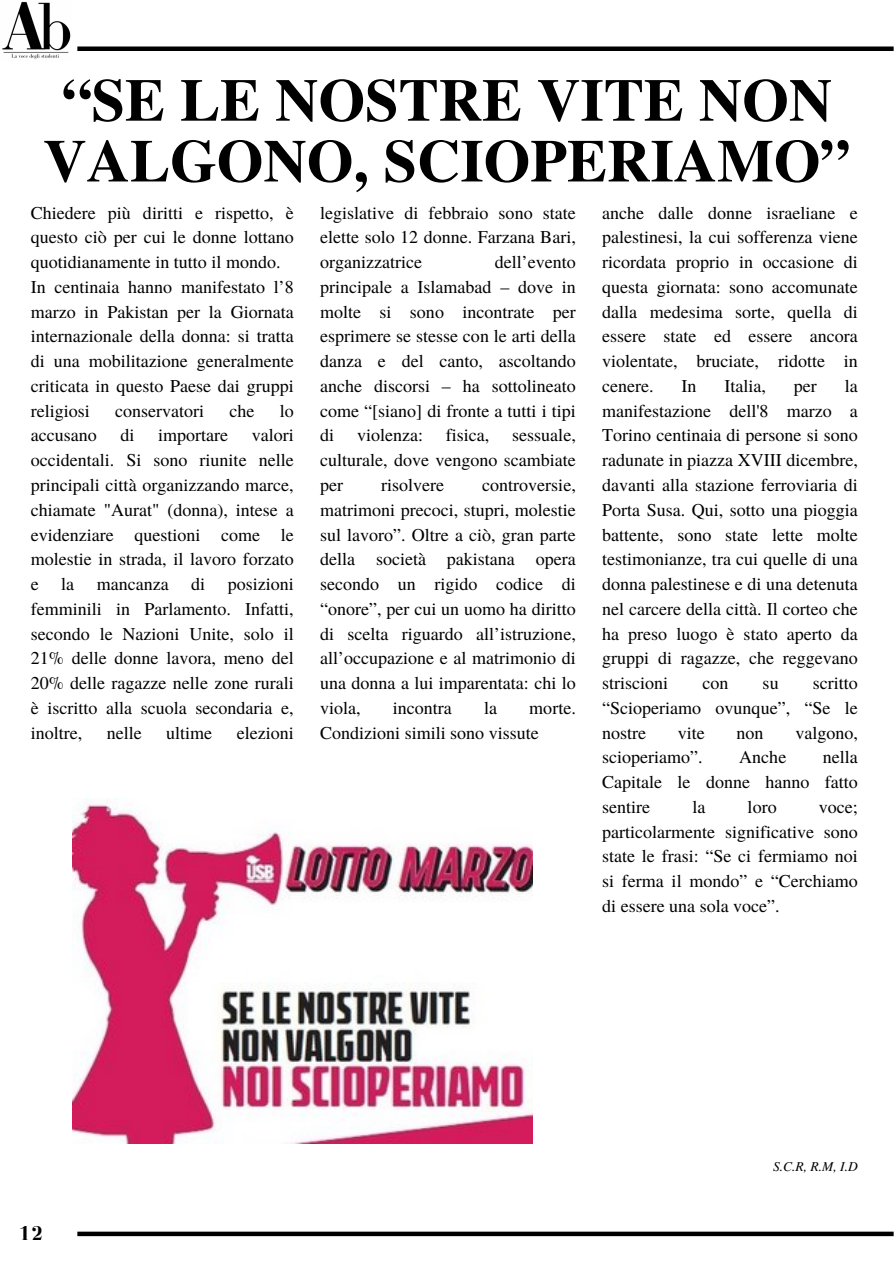
<style>
.page{position:relative;width:894px;height:1264px;background:#fff}
.page>*{position:absolute;margin:0;border:0;box-sizing:border-box;transform-origin:0 0}
.t1{font:700 60px/60.8px "Te X Gyre Termes";color:#000;text-align:center}
.t2{font:700 20.85px "Bodoni FLF";color:#000}
.t3{font:18px/24.8px "Te X Gyre Termes";color:#000;text-align:justify}
.t4{font:italic 13.5px "Te X Gyre Termes";color:#000}
</style>
<div class="page">
<img style="left:2px;top:1px;width:69px;height:59px">
<div style="left:77px;top:46px;width:816px;height:5px;background:#000"></div>
<div style="left:77px;top:1231px;width:816px;height:5px;background:#000"></div>
<img style="left:72px;top:798px;width:460px;height:345px">
<h2 class="t1" style="left:43px;top:67px;width:808px">“SE LE NOSTRE VITE NON<br>VALGONO, SCIOPERIAMO”</h2>
<h2 class="t3" style="left:31px;top:199px;width:264px;text-align:left">Chiedere più diritti e rispetto, è questo ciò per cui le donne lottano quotidianamente in tutto il mondo.<br>In centinaia hanno manifestato l’8 marzo in Pakistan per la Giornata internazionale della donna: si tratta di una mobilitazione generalmente criticata in questo Paese dai gruppi religiosi</h2>
<h2 class="t3" style="left:115px;top:397px;width:90px">conservatori</h2>
<h2 class="t3" style="left:229px;top:397px;width:26px">che</h2>
<h2 class="t3" style="left:280px;top:397px;width:16px">lo</h2>
<h2 class="t3" style="left:31px;top:422px;width:264px;text-indent:221px">valori occidentali. Si sono riunite nelle principali città organizzando marce, chiamate "Aurat" (donna), intese a evidenziare questioni come le molestie in strada, il lavoro forzato e la mancanza di posizioni femminili in Parlamento. Infatti, secondo le Nazioni Unite, solo il 21% delle donne lavora, meno del 20% delle ragazze nelle zone rurali è iscritto alla scuola secondaria e, inoltre,</h2>
<h2 class="t3" style="left:31px;top:422px;width:67px">accusano</h2>
<h2 class="t3" style="left:120px;top:422px;width:16px">di</h2>
<h2 class="t3" style="left:158px;top:422px;width:71px">importare</h2>
<h2 class="t3" style="left:107px;top:719px;width:36px">nelle</h2>
<h2 class="t3" style="left:166px;top:719px;width:48px">ultime</h2>
<h2 class="t3" style="left:237px;top:719px;width:58px">elezioni</h2>
<h2 class="t3" style="left:320px;top:199px;width:257px">legislative di febbraio sono state elette solo 12 donne. Farzana Bari, organizzatrice</h2>
<h2 class="t3" style="left:320px;top:249px;width:257px;text-indent:175px">dell’evento principale a Islamabad – dove in molte si sono incontrate per esprimere se stesse con le arti della danza e del canto, ascoltando anche discorsi – ha sottolineato come “[siano] di fronte a tutti i tipi di</h2>
<h2 class="t3" style="left:320px;top:422px;width:257px;text-indent:192px">sessuale, culturale, dove vengono scambiate per</h2>
<h2 class="t3" style="left:357px;top:422px;width:67px">violenza:</h2>
<h2 class="t3" style="left:446px;top:422px;width:45px">fisica,</h2>
<h2 class="t3" style="left:381px;top:471px;width:64px">risolvere</h2>
<h2 class="t3" style="left:320px;top:471px;width:257px;text-indent:162px">controversie, matrimoni precoci, stupri, molestie sul lavoro”. Oltre a ciò, gran parte della società pakistana opera secondo un rigido codice di “onore”, per cui un uomo ha diritto di scelta riguardo all’istruzione, all’occupazione e al matrimonio di una donna a lui imparentata: chi lo viola,</h2>
<h2 class="t3" style="left:393px;top:694px;width:60px">incontra</h2>
<h2 class="t3" style="left:484px;top:694px;width:14px">la</h2>
<h2 class="t3" style="left:320px;top:694px;width:257px;text-indent:209px">morte.<br>Condizioni simili sono vissute</h2>
<p class="t3" style="left:602px;top:199px;width:257px">anche dalle donne israeliane e palestinesi, la cui sofferenza viene ricordata proprio in occasione di questa giornata: sono accomunate dalla medesima sorte, quella di essere state ed essere ancora violentate, bruciate, ridotte in cenere.</p>
<p class="t3" style="left:602px;top:372px;width:257px;text-indent:243px">la manifestazione dell'8 marzo a Torino centinaia di persone si sono radunate in piazza XVIII dicembre, davanti alla stazione ferroviaria di Porta Susa. Qui, sotto una pioggia battente, sono state lette molte testimonianze, tra cui quelle di una donna palestinese e di una detenuta nel carcere della città. Il corteo che ha preso luogo è stato aperto da gruppi di ragazze, che reggevano striscioni</p>
<p class="t3" style="left:681px;top:372px;width:16px">In</p>
<p class="t3" style="left:724px;top:372px;width:43px">Italia,</p>
<p class="t3" style="left:793px;top:372px;width:24px">per</p>
<p class="t3" style="left:602px;top:669px;width:257px;text-indent:210px">scritto “Scioperiamo ovunque”, “Se le nostre</p>
<p class="t3" style="left:702px;top:669px;width:27px">con</p>
<p class="t3" style="left:762px;top:669px;width:18px">su</p>
<p class="t3" style="left:677px;top:719px;width:29px">vite</p>
<p class="t3" style="left:736px;top:719px;width:29px">non</p>
<p class="t3" style="left:795px;top:719px;width:64px">valgono,</p>
<p class="t3" style="left:602px;top:744px;width:102px">scioperiamo”.</p>
<p class="t3" style="left:739px;top:744px;width:48px">Anche</p>
<p class="t3" style="left:602px;top:744px;width:257px;text-indent:220px">nella Capitale le donne hanno fatto sentire</p>
<p class="t3" style="left:692px;top:793px;width:14px">la</p>
<p class="t3" style="left:747px;top:793px;width:30px">loro</p>
<p class="t3" style="left:602px;top:793px;width:257px;text-indent:217px">voce; particolarmente significative sono state le frasi: “Se ci fermiamo noi si ferma il mondo” e “Cerchiamo di essere una sola voce”.</p>
<p class="t2" style="left:18px;top:1221px;width:26px">12</p>
<p class="t4" style="left:772px;top:1155px;width:86px">S.C.R, R.M, I.D</p>
</div>
